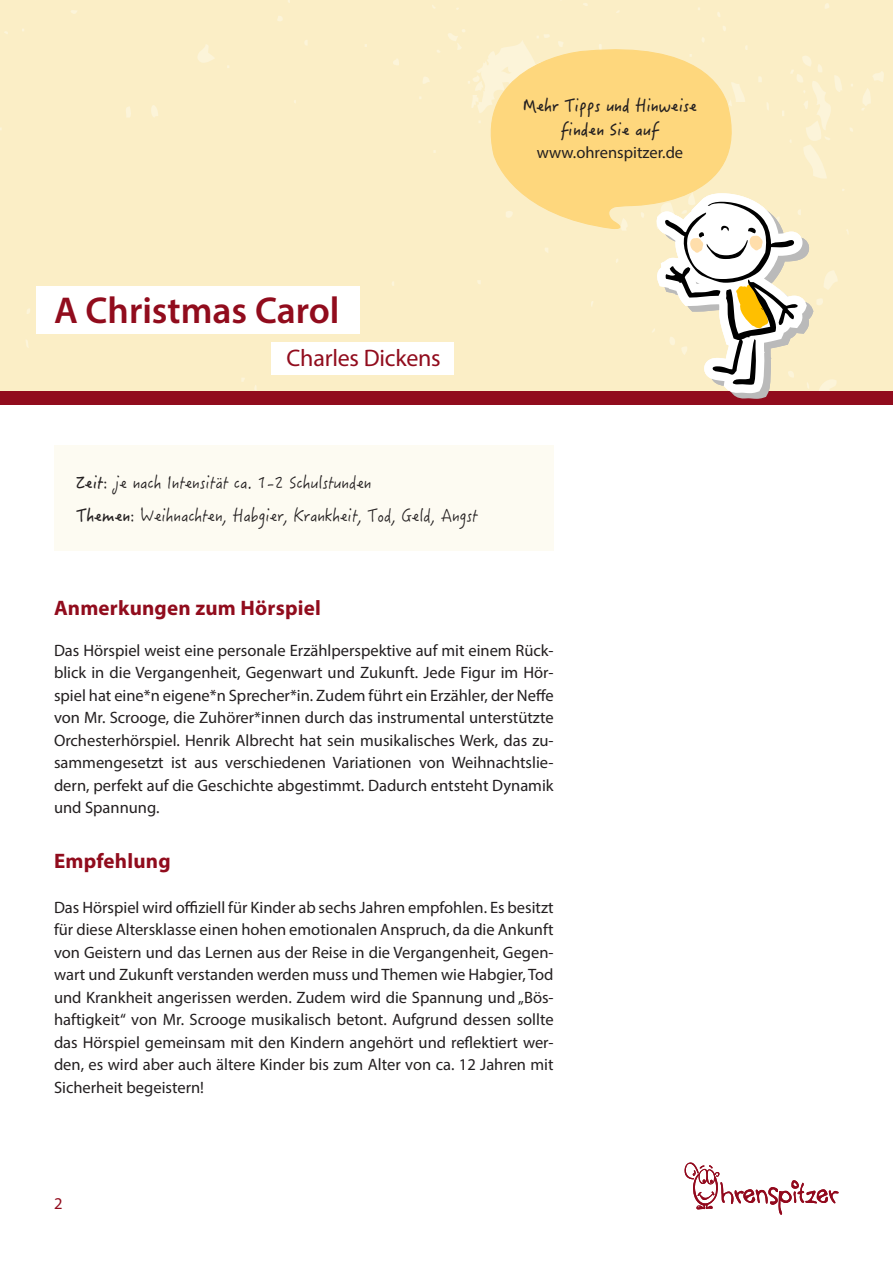
<style>
.page{position:relative;width:893px;height:1263px;background:#fff}
.page>*{position:absolute;margin:0;border:0;box-sizing:border-box;transform-origin:0 0}
.t1{font:600 37.5px "Myriad Pro";color:#910c1d}
.t2{font:24px "Myriad Pro";letter-spacing:-.01em;color:#910c1d}
.t3{font:700 21px "Myriad Pro";letter-spacing:.01em;color:#910c1d}
.t4{font:16.5px/22.5px "Myriad Pro";color:#231f20;text-align:justify}
.t5{font:16.5px/33px "Hanzi Pen SC W3";color:#231f20}
.t6{font:16.5px/24.5px "Hanzi Pen SC W5";color:#231f20;text-align:center}
.t7{font:16.5px "Myriad Pro";color:#910c1d}
.s1{font-family:"Hanzi Pen SC W5"}
</style>
<div class="page">
<div style="left:0;top:0;width:893px;height:391px;background:#fbeec6"></div>
<svg style="left:475px;top:41px;width:281px;height:189px"></svg>
<div style="left:37px;top:286px;width:323px;height:48px;background:#fff"></div>
<div style="left:272px;top:342px;width:182px;height:33px;background:#fff"></div>
<div style="left:0;top:391px;width:893px;height:14px;background:#910c1d"></div>
<svg style="left:684px;top:1162px;width:154px;height:53px"></svg>
<div style="left:54px;top:445px;width:500px;height:106px;background:#fdfbf2"></div>
<svg style="left:656px;top:193px;width:157px;height:206px"></svg>
<p class="t6" style="left:523px;top:93px;width:176px">Mehr Tipps und Hinweise finden Sie auf</p>
<p class="t4" style="left:537px;top:141px;width:148px">www.ohrenspitzer.de</p>
<h1 class="t1" style="left:54px;top:286px;width:287px">A Christmas Carol</h1>
<h2 class="t2" style="left:287px;top:343px;width:156px">Charles Dickens</h2>
<p class="t5" style="left:76px;top:465px;width:403px"><span class="s1">Zeit:</span> je nach Intensität ca. 1-2 Schulstunden<br><span class="s1">Themen:</span> Weihnachten, Habgier, Krankheit, Tod, Geld, Angst</p>
<p class="t3" style="left:54px;top:595px;width:268px">Anmerkungen zum Hörspiel</p>
<p class="t4" style="left:54px;top:639px;width:501px">Das Hörspiel weist eine personale Erzählperspektive auf mit einem Rück&shy;blick in die Vergangenheit, Gegenwart und Zukunft. Jede Figur im Hör&shy;spiel hat eine*n eigene*n Sprecher*in. Zudem führt ein Erzähler, der Neffe von Mr. Scrooge, die Zuhörer*innen durch das instrumental unterstützte Orchesterhörspiel. Henrik Albrecht hat sein musikalisches Werk, das zu&shy;sammengesetzt ist aus verschiedenen Variationen von Weihnachtslie&shy;dern, perfekt auf die Geschichte abgestimmt. Dadurch entsteht Dynamik und Spannung.</p>
<p class="t3" style="left:54px;top:847px;width:118px">Empfehlung</p>
<p class="t4" style="left:54px;top:895px;width:501px">Das Hörspiel wird offiziell für Kinder ab sechs Jahren empfohlen. Es besitzt für diese Altersklasse einen hohen emotionalen Anspruch, da die Ankunft von Geistern und das Lernen aus der Reise in die Vergangenheit, Gegen&shy;wart und Zukunft verstanden werden muss und Themen wie Habgier, Tod und Krankheit angerissen werden. Zudem wird die Spannung und „Bös&shy;haftigkeit“ von Mr. Scrooge musikalisch betont. Aufgrund dessen sollte das Hörspiel gemeinsam mit den Kindern angehört und reflektiert wer&shy;den, es wird aber auch ältere Kinder bis zum Alter von ca. 12 Jahren mit Sicherheit begeistern!</p>
<p class="t7" style="left:54px;top:1194px;width:10px">2</p>
</div>
